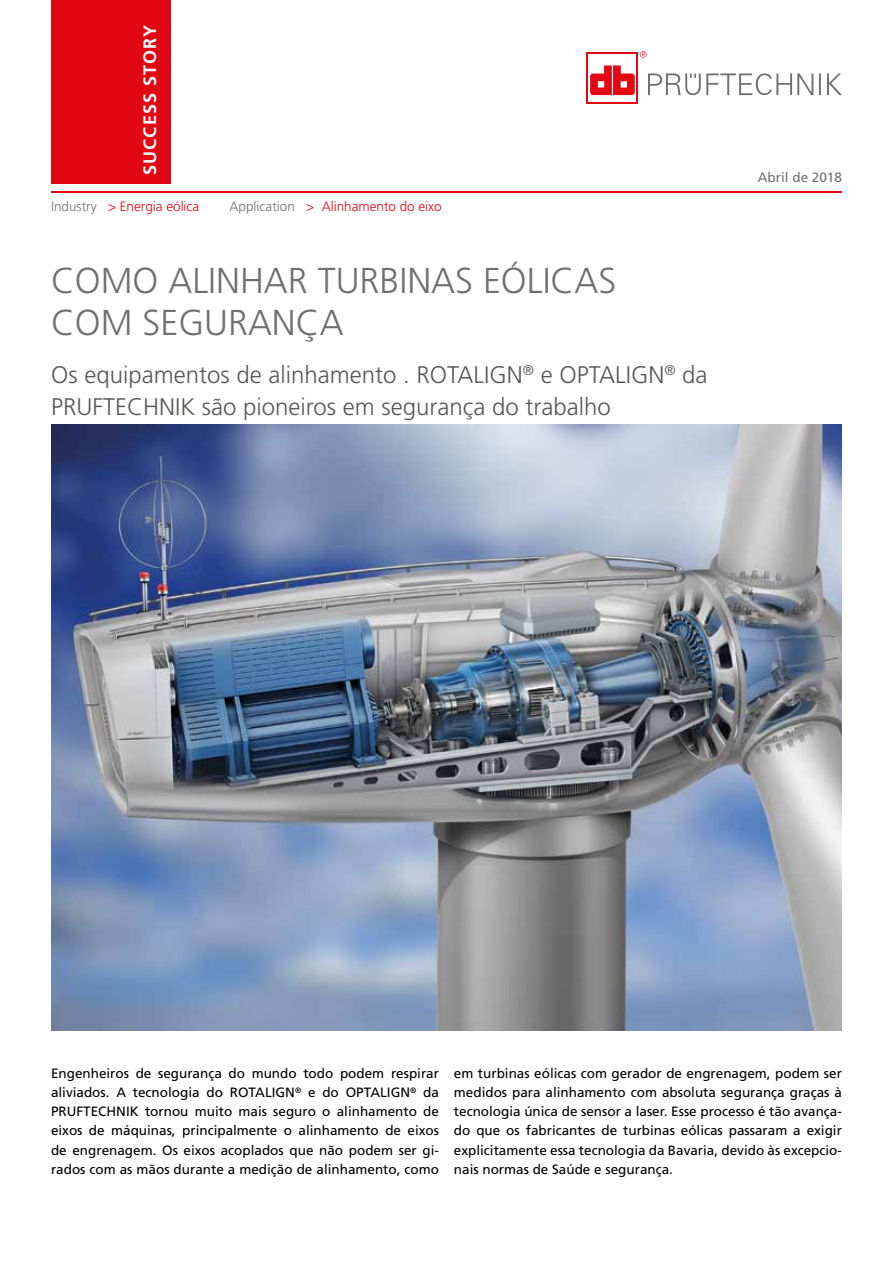
<style>
.page{position:relative;width:893px;height:1263px;background:#fff}
.page>*{position:absolute;margin:0;border:0;box-sizing:border-box;transform-origin:0 0}
.t1{font:300 36px/41.4px "Frutiger";color:#706f6f}
.t2{font:300 24px/32px "Frutiger";color:#575756}
.t3{font:700 18px "Frutiger";letter-spacing:.06em;color:#fff}
.t4{font:13.5px/19.2px "Frutiger";color:#000;text-align:justify}
.t5{font:300 13.5px "Frutiger";color:#e30613}
.t6{font:13.5px "Frutiger";color:#706f6f}
.s1{color:#706f6f}
</style>
<div class="page">
<hr style="left:51px;top:191px;width:791px;height:2px;background:#e30613">
<div style="left:51px;top:0;width:119px;height:183px;background:#e30613"></div>
<svg style="left:640px;top:51px;width:7px;height:7px"></svg>
<svg style="left:648px;top:73px;width:194px;height:22px"></svg>
<hr style="left:587px;top:53px;width:51px;height:1px;background:#e30613">
<hr style="left:587px;top:53px;width:1px;height:51px;background:#e30613">
<hr style="left:637px;top:53px;width:1px;height:51px;background:#e30613">
<hr style="left:587px;top:102px;width:51px;height:2px;background:#e30613">
<svg style="left:590px;top:65px;width:45px;height:30px"></svg>
<img style="left:51px;top:425px;width:791px;height:606px">
<h3 class="t3" style="left:139px;top:175px;width:151px;rotate:-90deg">SUCCESS STORY</h3>
<p class="t5" style="left:51px;top:198px;width:150px"><span class="s1">Industry</span> &gt; Energia eólica</p>
<p class="t5" style="left:230px;top:198px;width:214px"><span class="s1">Application</span> &gt; Alinhamento do eixo</p>
<h1 class="t1" style="left:51px;top:261px;width:567px">COMO ALINHAR TURBINAS EÓLICAS<br>COM SEGURANÇA</h1>
<h2 class="t2" style="left:51px;top:359px;width:658px">Os equipamentos de alinhamento . ROTALIGN<sup>®</sup> e OPTALIGN<sup>®</sup> da<br>PRUFTECHNIK são pioneiros em segurança do trabalho</h2>
<p class="t6" style="left:758px;top:169px;width:86px">Abril de 2018</p>
<p class="t4" style="left:51px;top:1063px;width:390px">Engenheiros de segurança do mundo todo podem respirar aliviados. A tecnologia do ROTALIGN<sup>®</sup> e do OPTALIGN<sup>®</sup> da PRUFTECHNIK tornou muito mais seguro o alinhamento de eixos de máquinas, principalmente o alinhamento de eixos de engrenagem. Os eixos acoplados que não podem ser gi&shy;rados com as mãos durante a medição de alinhamento, como</p>
<p class="t4" style="left:454px;top:1063px;width:390px">em turbinas eólicas com gerador de engrenagem, podem ser medidos para alinhamento com absoluta segurança graças à tecnologia única de sensor a laser. Esse processo é tão avança&shy;do que os fabricantes de turbinas eólicas passaram a exigir explicitamente essa tecnologia da Bavaria, devido às excepcio&shy;nais normas de Saúde e segurança.</p>
</div>
